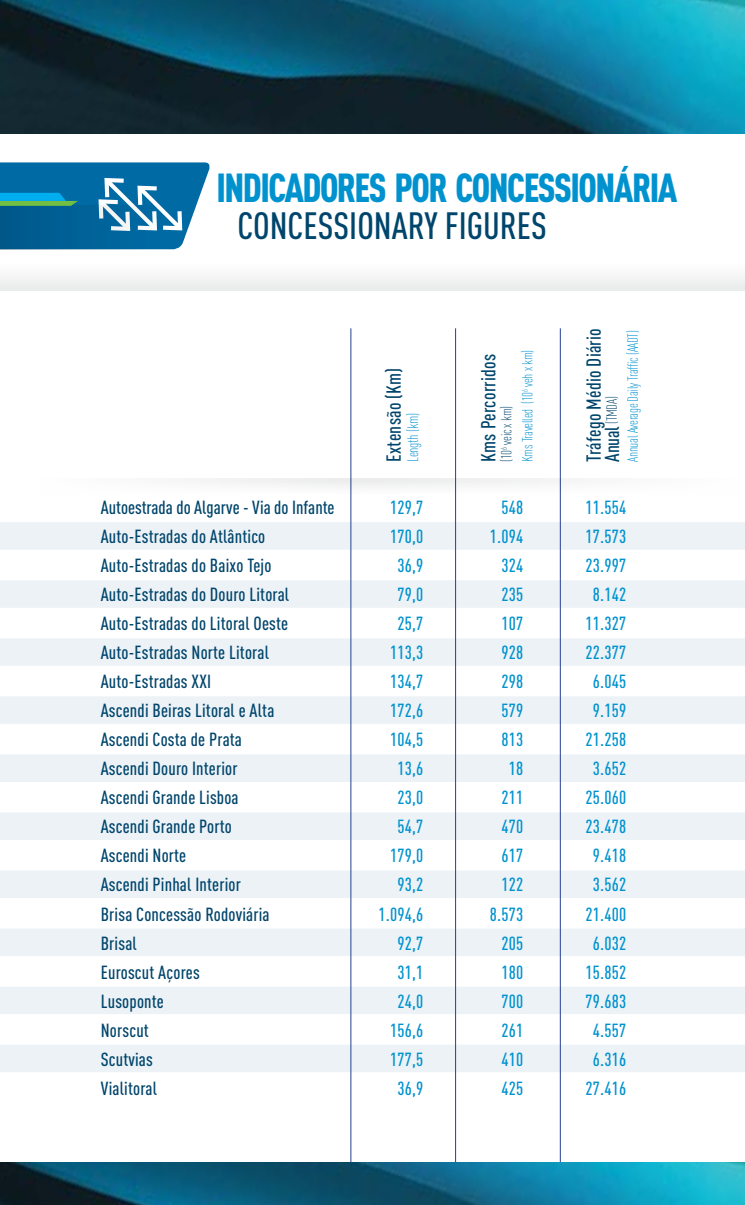
<style>
.page{position:relative;width:745px;height:1205px;background:#fff}
.page>*{position:absolute;margin:0;border:0;box-sizing:border-box;transform-origin:0 0}
.t1{font:900 40px "DIN Cond";letter-spacing:-.04em;color:#0092cf;scale:.95 1}
.t2{font:500 37.5px "DIN Cond";color:#00456c}
.t3{font:500 20px "DIN Cond";letter-spacing:.01em;color:#00456c}
.t4{font:500 18.75px "DIN Cond";letter-spacing:.01em;color:#00456c}
.t5{font:500 18.75px "DIN Cond";letter-spacing:.01em;color:#0092cf}
.t6{font:300 15px "DIN Cond";letter-spacing:-.025em;color:#0092cf}
.t7{font:300 14.5px "DIN Cond";letter-spacing:-.025em;color:#0092cf}
.t8{font:300 14.5px "DIN Cond";letter-spacing:-.025em;color:#00456c}
.s1{font-weight:500;font-size:20px}
</style>
<div class="page">
<div style="left:0;top:262px;width:744px;height:29px;background:#f5f5f6"></div>
<div style="left:0;top:522px;width:744px;height:28px;background:#ecf2f6"></div>
<div style="left:0;top:696px;width:744px;height:28px;background:#ecf2f6"></div>
<div style="left:0;top:928px;width:744px;height:28px;background:#ecf2f6"></div>
<div style="left:0;top:580px;width:744px;height:28px;background:#ecf2f6"></div>
<div style="left:0;top:754px;width:744px;height:28px;background:#ecf2f6"></div>
<div style="left:0;top:986px;width:744px;height:28px;background:#ecf2f6"></div>
<div style="left:0;top:1044px;width:744px;height:28px;background:#ecf2f6"></div>
<div style="left:0;top:638px;width:744px;height:28px;background:#ecf2f6"></div>
<div style="left:0;top:870px;width:744px;height:28px;background:#ecf2f6"></div>
<div style="left:0;top:812px;width:744px;height:28px;background:#ecf2f6"></div>
<hr style="left:559px;top:328px;width:1px;height:848px;background:#25408f">
<hr style="left:455px;top:328px;width:1px;height:848px;background:#25408f">
<hr style="left:350px;top:328px;width:1px;height:848px;background:#25408f">
<img style="left:0;top:0;width:744px;height:133px">
<div style="left:0;top:478px;width:744px;height:16px;background:#fafafa"></div>
<img style="left:0;top:1162px;width:744px;height:43px">
<svg style="left:0;top:162px;width:210px;height:87px;background:#277fac"></svg>
<h1 class="t1" style="left:216px;top:162px;width:486px">INDICADORES POR CONCESSIONÁRIA</h1>
<h2 class="t2" style="left:237px;top:203px;width:311px">CONCESSIONARY FIGURES</h2>
<p class="t3" style="left:381px;top:462px;width:96px;rotate:-90deg">Extensão (Km)</p>
<p class="t6" style="left:404px;top:462px;width:50px;rotate:-90deg">Length (km)</p>
<p class="t3" style="left:476px;top:462px;width:109px;rotate:-90deg">Kms Percorridos</p>
<p class="t8" style="left:498px;top:462px;width:57px;rotate:-90deg">(10<sup>6</sup> veic x km)</p>
<p class="t7" style="left:519px;top:462px;width:114px;rotate:-90deg">Kms Travelled (10<sup>6</sup> veh x km)</p>
<p class="t3" style="left:581px;top:462px;width:135px;rotate:-90deg">Tráfego Médio Diário</p>
<p class="t7" style="left:624px;top:462px;width:133px;rotate:-90deg">Annual Average Daily Traffic (AADT)</p>
<p class="t8" style="left:603px;top:462px;width:67px;rotate:-90deg"><span class="s1">Anual</span> (TMDA)</p>
<p class="t4" style="left:101px;top:496px;width:235px">Autoestrada do Algarve - Via do Infante</p>
<p class="t5" style="left:390px;top:496px;width:35px">129,7</p>
<p class="t5" style="left:501px;top:496px;width:23px">548</p>
<p class="t5" style="left:585px;top:496px;width:42px">11.554</p>
<p class="t4" style="left:101px;top:525px;width:166px">Auto-Estradas do Atlântico</p>
<p class="t5" style="left:390px;top:525px;width:35px">170,0</p>
<p class="t5" style="left:489px;top:525px;width:35px">1.094</p>
<p class="t5" style="left:585px;top:525px;width:42px">17.573</p>
<p class="t4" style="left:101px;top:554px;width:172px">Auto-Estradas do Baixo Tejo</p>
<p class="t5" style="left:397px;top:554px;width:27px">36,9</p>
<p class="t5" style="left:501px;top:554px;width:23px">324</p>
<p class="t5" style="left:585px;top:554px;width:42px">23.997</p>
<p class="t4" style="left:101px;top:583px;width:190px">Auto-Estradas do Douro Litoral</p>
<p class="t5" style="left:397px;top:583px;width:27px">79,0</p>
<p class="t5" style="left:501px;top:583px;width:23px">235</p>
<p class="t5" style="left:592px;top:583px;width:35px">8.142</p>
<p class="t4" style="left:101px;top:612px;width:189px">Auto-Estradas do Litoral Oeste</p>
<p class="t5" style="left:397px;top:612px;width:27px">25,7</p>
<p class="t5" style="left:501px;top:612px;width:23px">107</p>
<p class="t5" style="left:585px;top:612px;width:42px">11.327</p>
<p class="t4" style="left:101px;top:641px;width:170px">Auto-Estradas Norte Litoral</p>
<p class="t5" style="left:390px;top:641px;width:35px">113,3</p>
<p class="t5" style="left:501px;top:641px;width:23px">928</p>
<p class="t5" style="left:585px;top:641px;width:42px">22.377</p>
<p class="t4" style="left:101px;top:670px;width:112px">Auto-Estradas XXI</p>
<p class="t5" style="left:390px;top:670px;width:35px">134,7</p>
<p class="t5" style="left:501px;top:670px;width:23px">298</p>
<p class="t5" style="left:592px;top:670px;width:35px">6.045</p>
<p class="t4" style="left:101px;top:699px;width:175px">Ascendi Beiras Litoral e Alta</p>
<p class="t5" style="left:390px;top:699px;width:35px">172,6</p>
<p class="t5" style="left:501px;top:699px;width:23px">579</p>
<p class="t5" style="left:592px;top:699px;width:35px">9.159</p>
<p class="t4" style="left:101px;top:728px;width:143px">Ascendi Costa de Prata</p>
<p class="t5" style="left:390px;top:728px;width:35px">104,5</p>
<p class="t5" style="left:501px;top:728px;width:23px">813</p>
<p class="t5" style="left:585px;top:728px;width:42px">21.258</p>
<p class="t4" style="left:101px;top:757px;width:138px">Ascendi Douro Interior</p>
<p class="t5" style="left:397px;top:757px;width:27px">13,6</p>
<p class="t5" style="left:508px;top:757px;width:16px">18</p>
<p class="t5" style="left:592px;top:757px;width:35px">3.652</p>
<p class="t4" style="left:101px;top:786px;width:139px">Ascendi Grande Lisboa</p>
<p class="t5" style="left:397px;top:786px;width:27px">23,0</p>
<p class="t5" style="left:501px;top:786px;width:23px">211</p>
<p class="t5" style="left:585px;top:786px;width:42px">25.060</p>
<p class="t4" style="left:101px;top:815px;width:133px">Ascendi Grande Porto</p>
<p class="t5" style="left:397px;top:815px;width:27px">54,7</p>
<p class="t5" style="left:501px;top:815px;width:23px">470</p>
<p class="t5" style="left:585px;top:815px;width:42px">23.478</p>
<p class="t4" style="left:101px;top:844px;width:87px">Ascendi Norte</p>
<p class="t5" style="left:390px;top:844px;width:35px">179,0</p>
<p class="t5" style="left:501px;top:844px;width:23px">617</p>
<p class="t5" style="left:592px;top:844px;width:35px">9.418</p>
<p class="t4" style="left:101px;top:873px;width:142px">Ascendi Pinhal Interior</p>
<p class="t5" style="left:397px;top:873px;width:27px">93,2</p>
<p class="t5" style="left:501px;top:873px;width:23px">122</p>
<p class="t5" style="left:592px;top:873px;width:35px">3.562</p>
<p class="t4" style="left:101px;top:903px;width:170px">Brisa Concessão Rodoviária</p>
<p class="t5" style="left:378px;top:903px;width:46px">1.094,6</p>
<p class="t5" style="left:489px;top:903px;width:35px">8.573</p>
<p class="t5" style="left:585px;top:903px;width:42px">21.400</p>
<p class="t4" style="left:101px;top:932px;width:38px">Brisal</p>
<p class="t5" style="left:397px;top:932px;width:27px">92,7</p>
<p class="t5" style="left:501px;top:932px;width:23px">205</p>
<p class="t5" style="left:592px;top:932px;width:35px">6.032</p>
<p class="t4" style="left:101px;top:961px;width:101px">Euroscut Açores</p>
<p class="t5" style="left:397px;top:961px;width:27px">31,1</p>
<p class="t5" style="left:501px;top:961px;width:23px">180</p>
<p class="t5" style="left:585px;top:961px;width:42px">15.852</p>
<p class="t4" style="left:101px;top:990px;width:65px">Lusoponte</p>
<p class="t5" style="left:397px;top:990px;width:27px">24,0</p>
<p class="t5" style="left:501px;top:990px;width:23px">700</p>
<p class="t5" style="left:585px;top:990px;width:42px">79.683</p>
<p class="t4" style="left:101px;top:1019px;width:50px">Norscut</p>
<p class="t5" style="left:390px;top:1019px;width:35px">156,6</p>
<p class="t5" style="left:501px;top:1019px;width:23px">261</p>
<p class="t5" style="left:592px;top:1019px;width:35px">4.557</p>
<p class="t4" style="left:101px;top:1048px;width:54px">Scutvias</p>
<p class="t5" style="left:390px;top:1048px;width:35px">177,5</p>
<p class="t5" style="left:501px;top:1048px;width:23px">410</p>
<p class="t5" style="left:592px;top:1048px;width:35px">6.316</p>
<p class="t4" style="left:101px;top:1077px;width:58px">Vialitoral</p>
<p class="t5" style="left:397px;top:1077px;width:27px">36,9</p>
<p class="t5" style="left:501px;top:1077px;width:23px">425</p>
<p class="t5" style="left:585px;top:1077px;width:42px">27.416</p>
</div>
